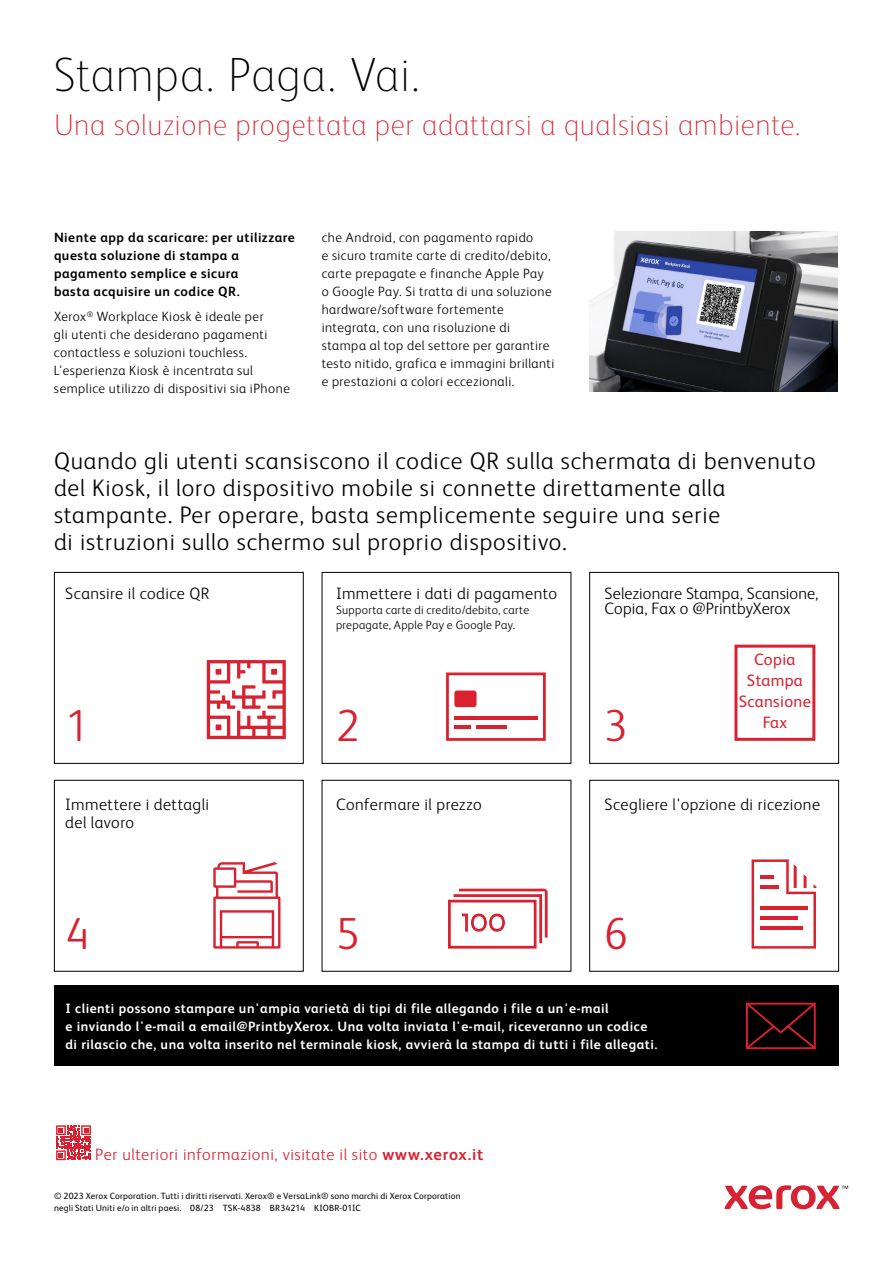
<style>
.page{position:relative;width:893px;height:1263px;background:#fff}
.page>*{position:absolute;margin:0;border:0;box-sizing:border-box;transform-origin:0 0}
.t1{font:100 48px "Xerox Sans";letter-spacing:.015em;color:#000}
.t2{font:300 45px "Xerox Sans";color:#d82231}
.t3{font:100 30px "Xerox Sans";letter-spacing:.02em;color:#d82231}
.t4{font:300 24px/27px "Xerox Sans";letter-spacing:.04em;color:#000}
.t5{font:300 16.5px/18px "Xerox Sans";letter-spacing:.025em;color:#000}
.t6{font:300 16.5px "Xerox Sans";letter-spacing:.035em;color:#d82231}
.t7{font:16.5px/21px "Xerox Sans";letter-spacing:.02em;color:#d82231;text-align:center}
.t8{font:300 13.5px/18px "Xerox Sans";letter-spacing:.04em;color:#000}
.t9{font:700 13.5px/18px "Xerox Sans";letter-spacing:.04em;color:#fff}
.t10{font:700 13.5px/18px "Xerox Sans";letter-spacing:.035em;color:#000}
.t11{font:300 12px/15px "Xerox Sans";letter-spacing:.025em;color:#000}
.t12{font:9px/12px "Xerox Sans";letter-spacing:.02em;color:#000}
.s1{font-weight:700}
</style>
<div class="page">
<div style="left:54px;top:572px;width:250px;height:192px;border:1px solid #000"></div>
<div style="left:322px;top:572px;width:249px;height:192px;border:1px solid #000"></div>
<div style="left:589px;top:572px;width:250px;height:192px;border:1px solid #000"></div>
<div style="left:54px;top:780px;width:250px;height:192px;border:1px solid #000"></div>
<div style="left:322px;top:780px;width:249px;height:192px;border:1px solid #000"></div>
<div style="left:589px;top:780px;width:250px;height:192px;border:1px solid #000"></div>
<svg style="left:724px;top:1185px;width:124px;height:24px"></svg>
<svg style="left:213px;top:862px;width:67px;height:86px"></svg>
<svg style="left:752px;top:859px;width:64px;height:89px"></svg>
<svg style="left:448px;top:889px;width:100px;height:59px"></svg>
<svg style="left:206px;top:660px;width:80px;height:80px"></svg>
<svg style="left:446px;top:672px;width:100px;height:69px"></svg>
<hr style="left:454px;top:717px;width:83px;height:3px;background:#d92130">
<div style="left:454px;top:690px;width:23px;height:17px;background:#d92130;border-radius:3px"></div>
<hr style="left:454px;top:725px;width:17px;height:3px;background:#d92130">
<hr style="left:477px;top:725px;width:30px;height:3px;background:#d92130">
<div style="left:734px;top:645px;width:81px;height:96px;border:3px solid #d82231"></div>
<img style="left:589px;top:232px;width:249px;height:159px">
<div style="left:54px;top:985px;width:785px;height:81px;background:#000"></div>
<svg style="left:746px;top:1003px;width:70px;height:46px"></svg>
<svg style="left:56px;top:1125px;width:35px;height:35px"></svg>
<h1 class="t1" style="left:54px;top:43px;width:368px">Stampa. Paga. Vai.</h1>
<h3 class="t3" style="left:54px;top:105px;width:748px">Una soluzione progettata per adattarsi a qualsiasi ambiente.</h3>
<p class="t10" style="left:54px;top:228px;width:242px">Niente app da scaricare: per utilizzare questa soluzione di stampa a pagamento semplice e sicura<br>basta acquisire un codice QR.</p>
<p class="t8" style="left:54px;top:307px;width:237px">Xerox<sup>®</sup> Workplace Kiosk è ideale per<br>gli utenti che desiderano pagamenti contactless e soluzioni touchless.<br>L'esperienza Kiosk è incentrata sul semplice utilizzo di dispositivi sia iPhone</p>
<p class="t8" style="left:322px;top:228px;width:234px">che Android, con pagamento rapido<br>e sicuro tramite carte di credito/debito, carte prepagate e finanche Apple Pay<br>o Google Pay. Si tratta di una soluzione hardware/software fortemente integrata, con una risoluzione di stampa al top del settore per garantire testo nitido, grafica e immagini brillanti e prestazioni a colori eccezionali.</p>
<p class="t4" style="left:54px;top:446px;width:763px">Quando gli utenti scansiscono il codice QR sulla schermata di benvenuto del Kiosk, il loro dispositivo mobile si connette direttamente alla stampante. Per operare, basta semplicemente seguire una serie<br>di istruzioni sullo schermo sul proprio dispositivo.</p>
<p class="t5" style="left:65px;top:583px;width:146px">Scansire il codice QR</p>
<p class="t5" style="left:336px;top:583px;width:222px">Immettere i dati di pagamento</p>
<p class="t11" style="left:336px;top:601px;width:195px">Supporta carte di credito/debito, carte prepagate, Apple Pay e Google Pay.</p>
<p class="t5" style="left:605px;top:585px;width:215px;line-height:15px">Selezionare Stampa, Scansione,<br>Copia, Fax o @PrintbyXerox</p>
<h2 class="t2" style="left:65px;top:696px;width:26px">1</h2>
<h2 class="t2" style="left:335px;top:696px;width:26px">2</h2>
<h2 class="t2" style="left:604px;top:696px;width:26px">3</h2>
<p class="t7" style="left:739px;top:648px;width:74px">Copia<br>Stampa<br>Scansione<br>Fax</p>
<p class="t5" style="left:65px;top:795px;width:145px">Immettere i dettagli del lavoro</p>
<p class="t5" style="left:336px;top:795px;width:147px">Confermare il prezzo</p>
<p class="t5" style="left:605px;top:795px;width:217px">Scegliere l'opzione di ricezione</p>
<h2 class="t2" style="left:65px;top:904px;width:26px">4</h2>
<h2 class="t2" style="left:335px;top:904px;width:26px">5</h2>
<h2 class="t2" style="left:604px;top:904px;width:26px">6</h2>
<p class="t9" style="left:65px;top:999px;width:594px">I clienti possono stampare un'ampia varietà di tipi di file allegando i file a un'e-mail<br>e inviando l'e-mail a email@PrintbyXerox. Una volta inviata l'e-mail, riceveranno un codice di rilascio che, una volta inserito nel terminale kiosk, avvierà la stampa di tutti i file allegati.</p>
<p class="t6" style="left:95px;top:1144px;width:390px">Per ulteriori informazioni, visitate il sito <span class="s1">www.xerox.it</span></p>
<p class="t12" style="left:54px;top:1189px;width:408px">© 2023 Xerox Corporation. Tutti i diritti riservati. Xerox® e VersaLink® sono marchi di Xerox Corporation negli Stati Uniti e/o in altri paesi. 08/23 TSK-4838 BR34214 KIOBR-01IC</p>
</div>
